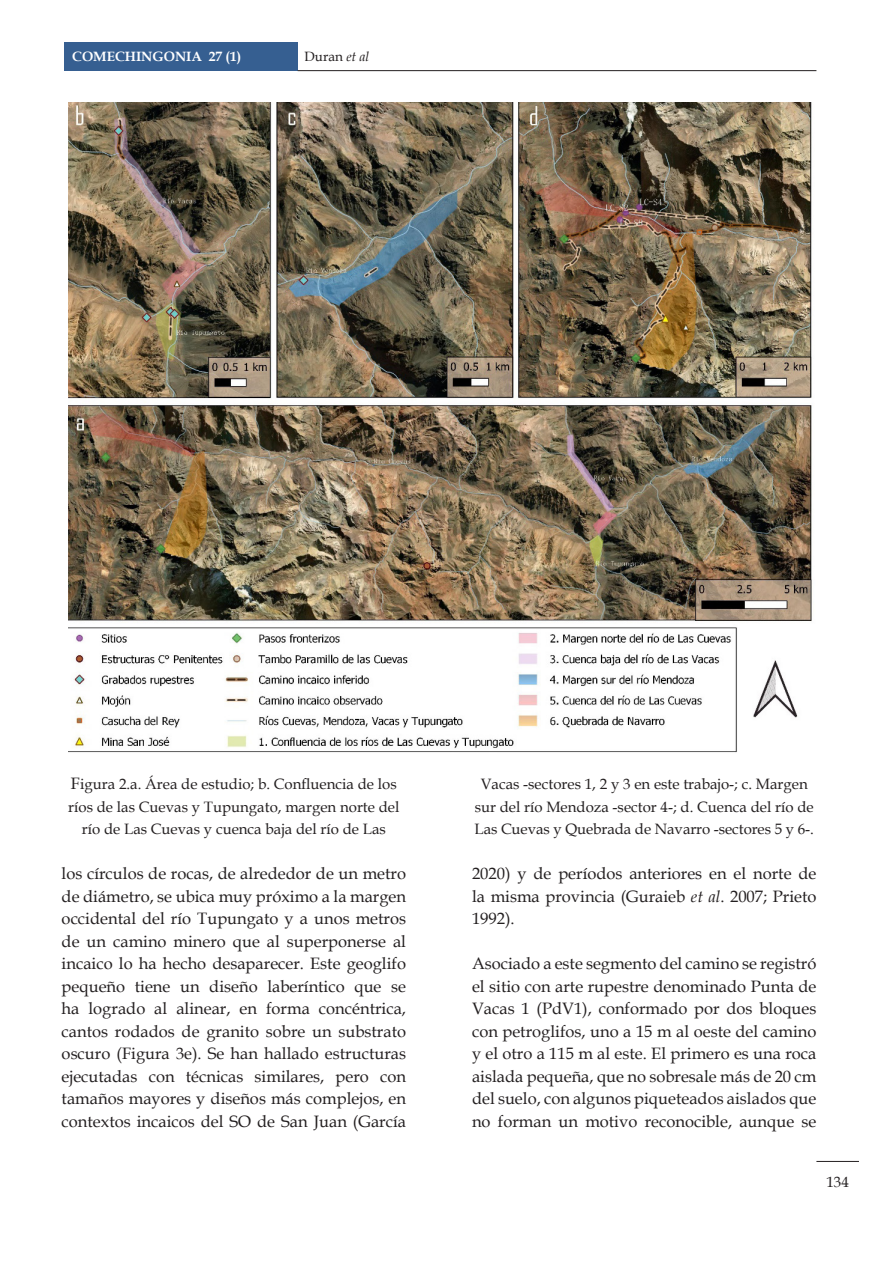
<style>
.page{position:relative;width:893px;height:1263px;background:#fff}
.page>*{position:absolute;margin:0;border:0;box-sizing:border-box;transform-origin:0 0}
.t1{font:16.5px/22.5px "Book Antiqua";color:#231f20;text-align:justify}
.t2{font:15px/22.5px "Book Antiqua";color:#231f20;text-align:center}
.t3{font:700 13.5px "Book Antiqua";color:#fff}
.t4{font:13.5px "Book Antiqua";color:#231f20}
.s1{font-style:italic}
.s2{font-size:16.5px}
</style>
<div class="page">
<div style="left:64px;top:43px;width:234px;height:28px;background:#365f91"></div>
<hr style="left:298px;top:70px;width:518px;height:1px;background:#231f20">
<hr style="left:816px;top:1161px;width:43px;height:1px;background:#231f20">
<img style="left:68px;top:102px;width:744px;height:651px">
<p class="t3" style="left:72px;top:48px;width:171px">COMECHINGONIA 27 (1)</p>
<p class="t4" style="left:304px;top:47px;width:66px">Duran <span class="s1">et al</span></p>
<p class="t2" style="left:68px;top:772px;width:333px"><span class="s2">F</span>igura 2.a. Área de estudio; b. Confluencia de los ríos de las Cuevas y Tupungato, margen norte del río de Las Cuevas y cuenca baja del río de Las</p>
<p class="t1" style="left:62px;top:862px;width:346px">los círculos de rocas, de alrededor de un metro de diámetro, se ubica muy próximo a la margen occidental del río Tupungato y a unos metros</p>
<p class="t1" style="left:62px;top:929px;width:346px">de un camino minero que al superponerse al incaico lo ha hecho desaparecer. Este geoglifo pequeño tiene un diseño laberíntico que se ha logrado al alinear, en forma concéntrica, cantos rodados de granito sobre un substrato oscuro (Figura 3e). Se han hallado estructuras ejecutadas con técnicas similares, pero con tamaños mayores y diseños más complejos, en contextos incaicos del SO de San Juan (García</p>
<p class="t2" style="left:475px;top:772px;width:341px">Vacas -sectores 1, 2 y 3 en este trabajo-; c. Margen sur del río Mendoza -sector 4-; d. Cuenca del río de<br>Las Cuevas y Quebrada de Navarro -sectores 5 y 6-.</p>
<p class="t1" style="left:472px;top:862px;width:346px">2020) y de períodos anteriores en el norte de la misma provincia (Guraieb <span class="s1">et al</span>. 2007; Prieto 1992).</p>
<p class="t1" style="left:472px;top:952px;width:346px">Asociado a este segmento del camino se registró el sitio con arte rupestre denominado Punta de Vacas 1 (PdV1), conformado por dos bloques con petroglifos, uno a 15 m al oeste del camino y el otro a 115 m al este. El primero es una roca aislada pequeña, que no sobresale más de 20 cm del suelo, con algunos piqueteados aislados que no forman un motivo reconocible, aunque se</p>
<p class="t2" style="left:826px;top:1170px;width:24px">134</p>
</div>
